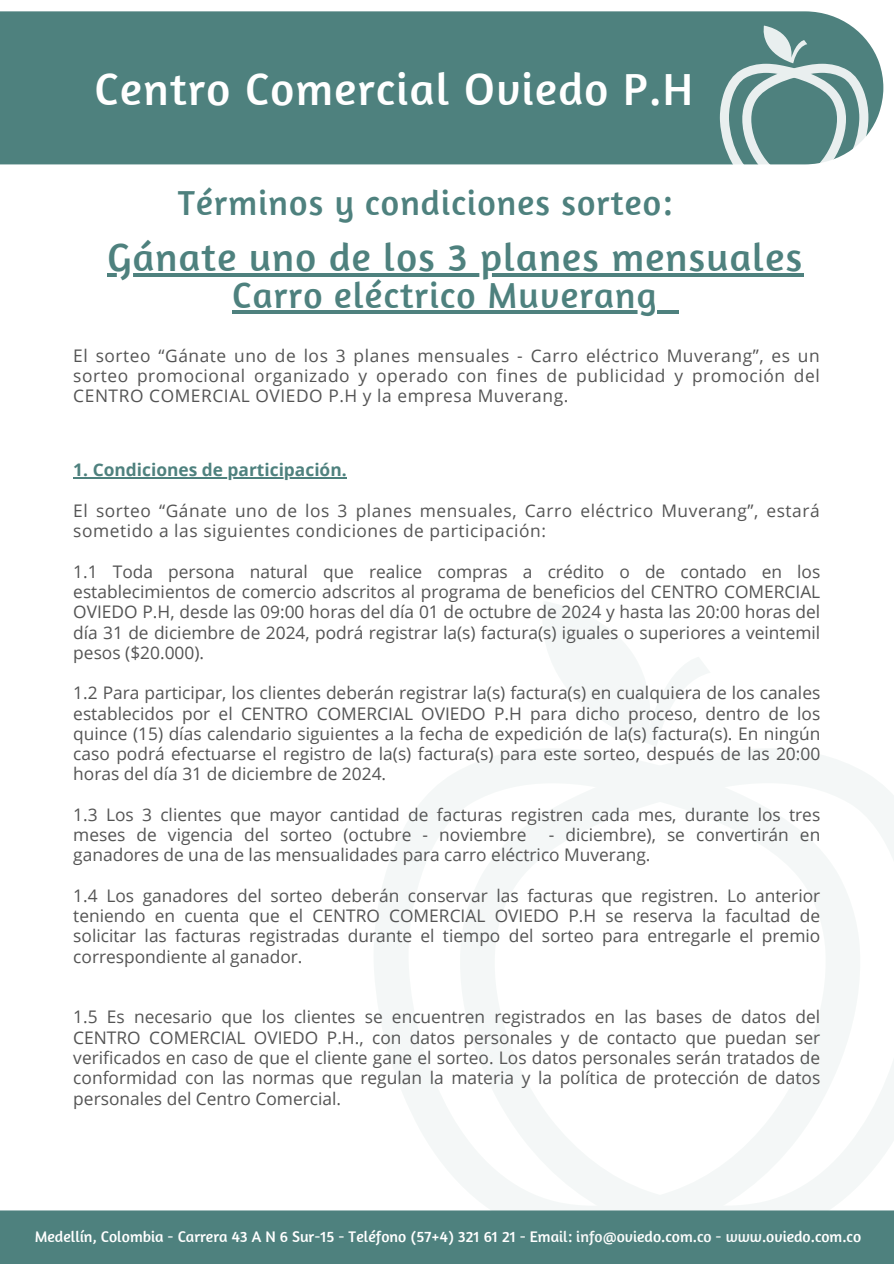
<style>
.page{position:relative;width:894px;height:1264px;background:#fff}
.page>*{position:absolute;margin:0;border:0;box-sizing:border-box;transform-origin:0 0}
.t1{font:46.05px "Amaranth";letter-spacing:.03em;color:#fff}
.t2{font:40.05px "Amaranth";letter-spacing:.03em;color:#4e817e}
.t3{font:37.05px "Amaranth";letter-spacing:.03em;color:#4e817e}
.t4{font:35.55px "Amaranth";letter-spacing:.03em;color:#4e817e}
.t5{font:17.4px/20.2px "Open Sans";color:#545454;text-align:justify}
.t6{font:17.4px/20.2px "Open Sans";letter-spacing:.03em;color:#545454}
.t7{font:700 17.4px "Open Sans";color:#4e817e}
.t8{font:15.75px "Amaranth";color:#fff}
</style>
<div class="page">
<div style="left:0;top:11px;width:883px;height:153px;background:#4e817e"></div>
<svg style="left:719px;top:26px;width:149px;height:139px;background:#7ca19f"></svg>
<div style="left:0;top:1210px;width:893px;height:53px;background:#4e817e"></div>
<svg style="left:543px;top:602px;width:166px;height:144px"></svg>
<svg style="left:373px;top:771px;width:87px;height:440px"></svg>
<svg style="left:460px;top:749px;width:433px;height:462px"></svg>
<hr style="left:107px;top:273px;width:696px;height:3px;background:#4e817e">
<hr style="left:232px;top:310px;width:425px;height:4px;background:#4e817e">
<hr style="left:657px;top:310px;width:21px;height:4px;background:#4e817e">
<hr style="left:73px;top:477px;width:273px;height:1px;background:#4e817e">
<h1 class="t1" style="left:94px;top:60px;width:600px">Centro Comercial Oviedo P.H</h1>
<h3 class="t4" style="left:178px;top:181px;width:496px">Términos y condiciones sorteo:</h3>
<h2 class="t2" style="left:107px;top:232px;width:696px">Gánate uno de los 3 planes mensuales</h2>
<p class="t3" style="left:232px;top:272px;width:425px">Carro eléctrico Muverang</p>
<h4 class="t5" style="left:73px;top:345px;width:747px">El sorteo “Gánate uno de los 3 planes mensuales - Carro eléctrico Muverang”, es un sorteo promocional organizado y operado con fines de publicidad y promoción del CENTRO COMERCIAL OVIEDO P.H y la empresa Muverang.</h4>
<p class="t7" style="left:73px;top:458px;width:275px">1. Condiciones de participación.</p>
<p class="t6" style="left:73px;top:500px;width:747px">El sorteo “Gánate uno de los 3 planes mensuales, Carro eléctrico Muverang”, estará sometido a las siguientes condiciones de participación:</p>
<p class="t5" style="left:73px;top:561px;width:748px">1.1 Toda persona natural que realice compras a crédito o de contado en los establecimientos de comercio adscritos al programa de beneficios del CENTRO COMERCIAL OVIEDO P.H, desde las 09:00 horas del día 01 de octubre de 2024 y hasta las 20:00 horas del día 31 de diciembre de 2024, podrá registrar la(s) factura(s) iguales o superiores a veintemil pesos ($20.000).</p>
<p class="t5" style="left:73px;top:682px;width:748px">1.2 Para participar, los clientes deberán registrar la(s) factura(s) en cualquiera de los canales establecidos por el CENTRO COMERCIAL OVIEDO P.H para dicho proceso, dentro de los quince (15) días calendario siguientes a la fecha de expedición de la(s) factura(s). En ningún caso podrá efectuarse el registro de la(s) factura(s) para este sorteo, después de las 20:00 horas del día 31 de diciembre de 2024.</p>
<p class="t5" style="left:73px;top:804px;width:748px">1.3 Los 3 clientes que mayor cantidad de facturas registren cada mes, durante los tres meses de vigencia del sorteo (octubre - noviembre</p>
<p class="t5" style="left:73px;top:824px;width:748px;text-indent:475px">- diciembre), se convertirán en ganadores de una de las mensualidades para carro eléctrico Muverang.</p>
<p class="t5" style="left:73px;top:885px;width:748px">1.4 Los ganadores del sorteo deberán conservar las facturas que registren. Lo anterior teniendo en cuenta que el CENTRO COMERCIAL OVIEDO P.H se reserva la facultad de solicitar las facturas registradas durante el tiempo del sorteo para entregarle el premio correspondiente al ganador.</p>
<p class="t5" style="left:73px;top:1006px;width:748px">1.5 Es necesario que los clientes se encuentren registrados en las bases de datos del CENTRO COMERCIAL OVIEDO P.H., con datos personales y de contacto que puedan ser verificados en caso de que el cliente gane el sorteo. Los datos personales serán tratados de conformidad con las normas que regulan la materia y la política de protección de datos personales del Centro Comercial.</p>
<p class="t8" style="left:35px;top:1226px;width:827px">Medellín, Colombia - Carrera 43 A N 6 Sur-15 - Teléfono (57+4) 321 61 21 - Email: info@oviedo.com.co - www.oviedo.com.co</p>
</div>
